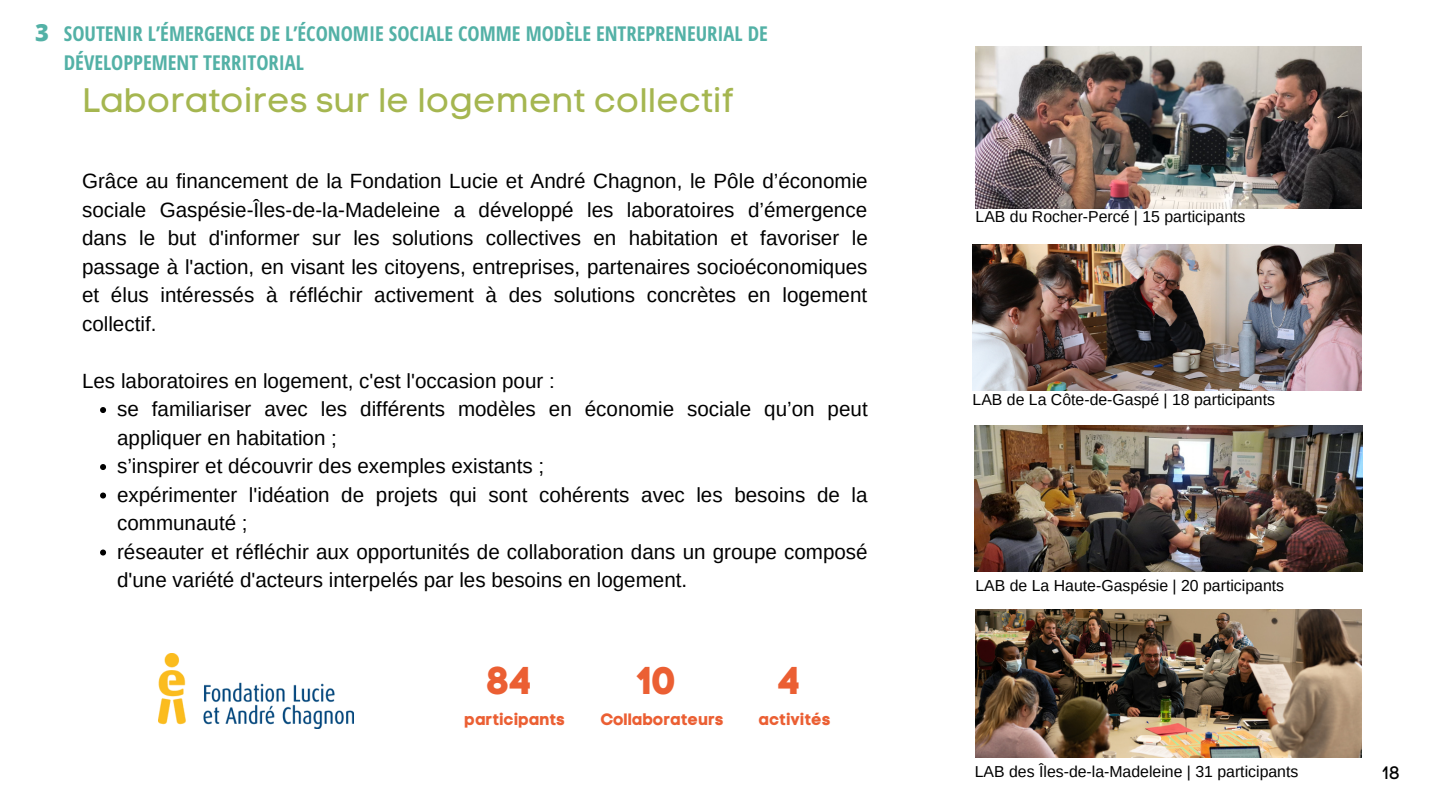
<style>
.page{position:relative;width:1440px;height:810px;background:#fff}
.page>*{position:absolute;margin:0;border:0;box-sizing:border-box;transform-origin:0 0}
.t1{font:38.5px "Code Pro Bold LC";color:#eb5f33}
.t2{font:34px "Code Pro Normal LC";color:#a5b650}
.t3{font:800 23.7px "Open Sans";color:#53b1a6}
.t4{font:20.6px/28.5px "Arimo";color:#000}
.t5{font:700 20.5px/28.7px "Open Sans Hebrew Condensed";color:#53b1a6}
.t6{font:18px "Code Pro Normal LC";color:#000}
.t7{font:16.5px "Code Pro Bold LC";color:#eb5f33}
.t8{font:15.8px "Arimo";color:#000}
</style>
<div class="page">
<img style="left:974px;top:425px;width:389px;height:146px">
<img style="left:976px;top:609px;width:385px;height:148px">
<img style="left:973px;top:244px;width:388px;height:147px">
<img style="left:976px;top:46px;width:385px;height:162px">
<img style="left:159px;top:654px;width:195px;height:75px">
<svg style="left:100px;top:407px;width:6px;height:6px"></svg>
<svg style="left:100px;top:464px;width:6px;height:6px"></svg>
<svg style="left:100px;top:493px;width:6px;height:6px"></svg>
<svg style="left:100px;top:550px;width:6px;height:6px"></svg>
<p class="t3" style="left:35px;top:15px;width:15px">3</p>
<p class="t5" style="left:64px;top:19px;width:706px">SOUTENIR L’ÉMERGENCE DE L’ÉCONOMIE SOCIALE COMME MODÈLE ENTREPRENEURIAL DE<br>DÉVELOPPEMENT TERRITORIAL</p>
<p class="t2" style="left:82px;top:80px;width:653px">Laboratoires sur le logement collectif</p>
<p class="t4" style="left:82px;top:167px;width:787px;text-align:justify">Grâce au financement de la Fondation Lucie et André Chagnon, le Pôle d’économie sociale Gaspésie-Îles-de-la-Madeleine a développé les laboratoires d’émergence dans le but d'informer sur les solutions collectives en habitation et favoriser le passage à l'action, en visant les citoyens, entreprises, partenaires socioéconomiques et élus intéressés à réfléchir activement à des solutions concrètes en logement collectif.</p>
<p class="t4" style="left:82px;top:366px;width:474px">Les laboratoires en logement, c'est l'occasion pour :</p>
<p class="t4" style="left:117px;top:395px;width:752px">se familiariser avec les différents modèles en économie sociale qu’on peut appliquer en habitation ;</p>
<p class="t4" style="left:117px;top:452px;width:429px">s’inspirer et découvrir des exemples existants ;</p>
<p class="t4" style="left:117px;top:480px;width:752px">expérimenter l'idéation de projets qui sont cohérents avec les besoins de la communauté ;</p>
<p class="t4" style="left:117px;top:537px;width:752px">réseauter et réfléchir aux opportunités de collaboration dans un groupe composé d'une variété d'acteurs interpelés par les besoins en logement.</p>
<p class="t1" style="left:487px;top:658px;width:47px">84</p>
<p class="t7" style="left:465px;top:709px;width:102px">participants</p>
<p class="t1" style="left:637px;top:658px;width:41px">10</p>
<p class="t7" style="left:601px;top:709px;width:125px">Collaborateurs</p>
<p class="t1" style="left:779px;top:658px;width:24px">4</p>
<p class="t7" style="left:759px;top:709px;width:73px">activités</p>
<p class="t8" style="left:976px;top:208px;width:271px">LAB du Rocher-Percé | 15 participants</p>
<p class="t8" style="left:973px;top:390px;width:304px">LAB de La Côte-de-Gaspé | 18 participants</p>
<p class="t8" style="left:976px;top:576px;width:310px">LAB de La Haute-Gaspésie | 20 participants</p>
<p class="t8" style="left:975px;top:762px;width:325px">LAB des Îles-de-la-Madeleine | 31 participants</p>
<p class="t6" style="left:1382px;top:762px;width:19px">18</p>
</div>
